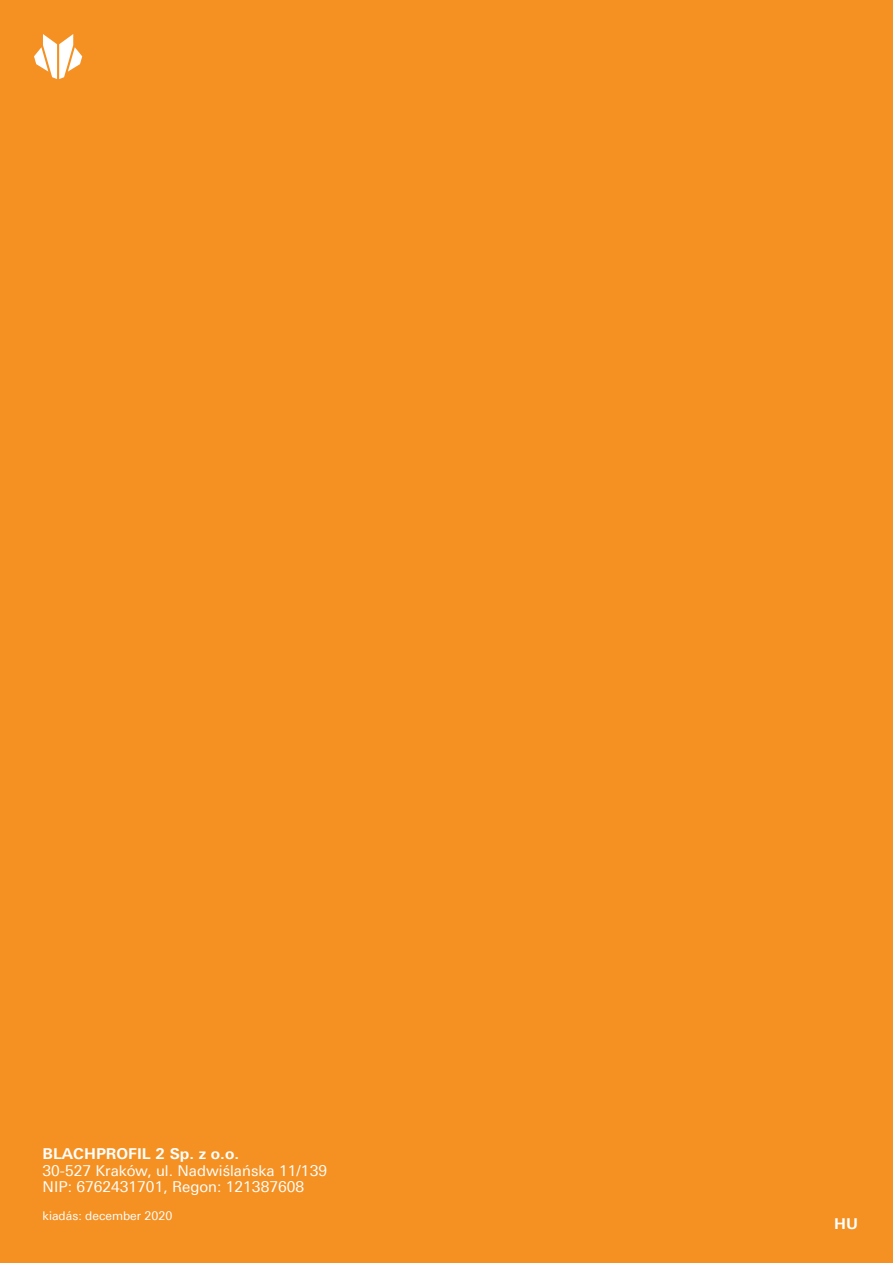
<style>
.page{position:relative;width:893px;height:1263px;background:#f59122}
.page>*{position:absolute;margin:0;border:0;box-sizing:border-box;transform-origin:0 0}
.t1{font:15px/16.5px "Univers Next Pro";color:#fff}
.t2{font:700 15px "Univers Next Pro";color:#fff}
.t3{font:12px "Univers Next Pro";color:#fff}
</style>
<div class="page">
<svg style="left:34px;top:34px;width:48px;height:45px"></svg>
<p class="t2" style="left:43px;top:1145px;width:198px">BLACHPROFIL 2 Sp. z o.o.</p>
<p class="t1" style="left:43px;top:1162px;width:286px">30-527 Kraków, ul. Nadwiślańska 11/139<br>NIP: 6762431701, Regon: 121387608</p>
<p class="t3" style="left:43px;top:1209px;width:131px">kiadás: december 2020</p>
<p class="t2" style="left:834px;top:1214px;width:25px">HU</p>
</div>
